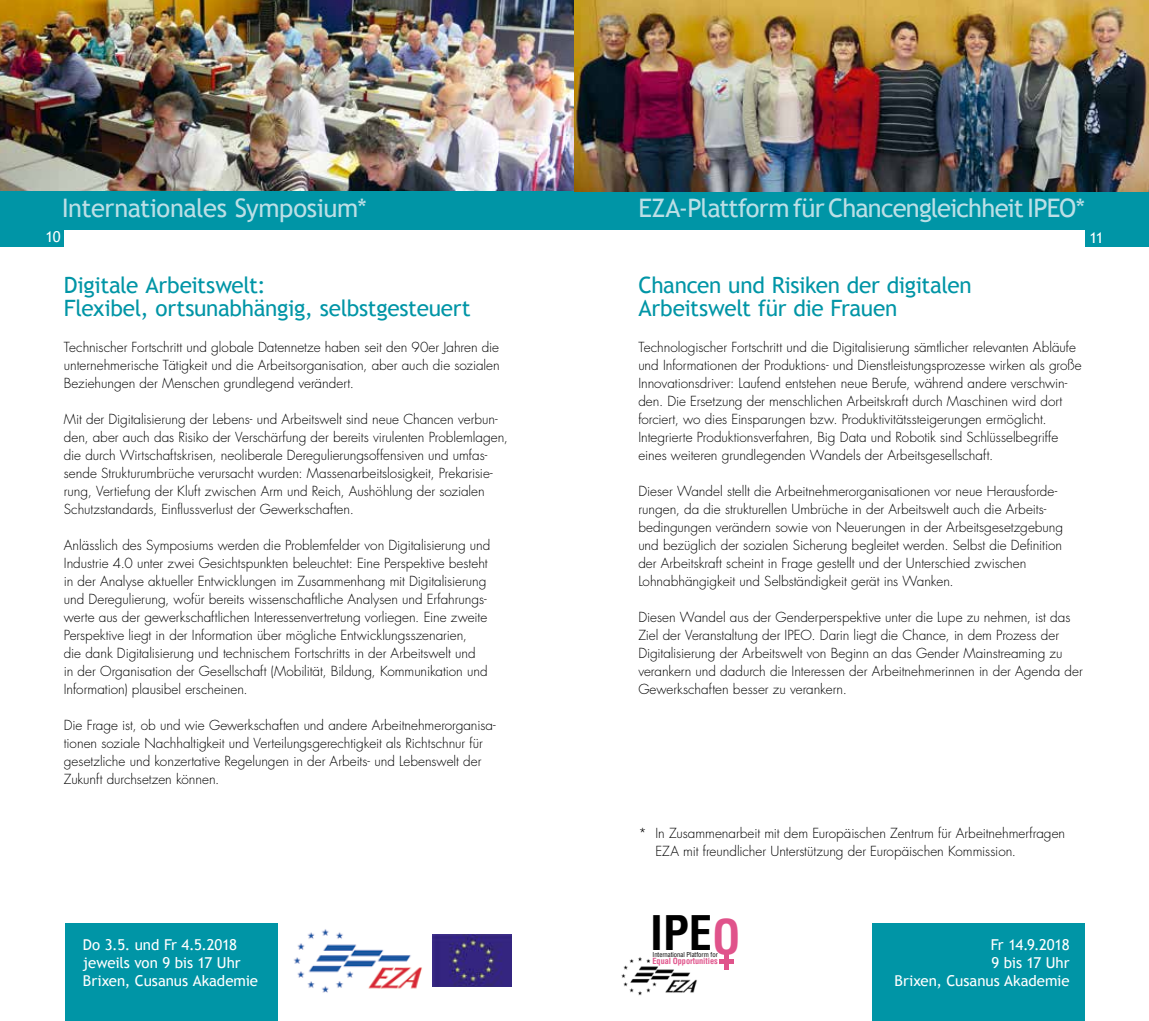
<style>
.page{position:relative;width:1149px;height:1021px;background:#fff}
.page>*{position:absolute;margin:0;border:0;box-sizing:border-box;transform-origin:0 0}
.t1{font:700 condensed 46.5px "Helvetica";color:#000}
.t2{font:700 condensed 46.5px "Helvetica";color:#e0538b}
.t3{font:25.5px "Trebuchet MS";letter-spacing:-.03em;color:#bbdfe6}
.t4{font:22.5px/22.5px "Trebuchet MS";letter-spacing:-.015em;color:#0095a6}
.t5{font:15px/18px "Trebuchet MS";letter-spacing:-.01em;color:#fff;text-align:right}
.t6{font:300 13.5px/18px "Futura";color:#000}
.t7{font:700 condensed 8.25px "Helvetica";letter-spacing:-.005em;color:#e0538b}
.t8{font:condensed 6.6px "Helvetica";letter-spacing:-.005em;color:#000}
</style>
<div class="page">
<div style="left:0;top:230px;width:64px;height:17px;background:#0095a6"></div>
<div style="left:1084px;top:230px;width:64px;height:17px;background:#0095a6"></div>
<img style="left:0;top:0;width:1148px;height:191px">
<div style="left:0;top:191px;width:1148px;height:39px;background:#0095a6"></div>
<div style="left:872px;top:923px;width:212px;height:97px;background:#0095a6"></div>
<div style="left:65px;top:923px;width:213px;height:97px;background:#0095a6"></div>
<img style="left:294px;top:929px;width:128px;height:64px">
<img style="left:432px;top:934px;width:79px;height:52px">
<img style="left:621px;top:957px;width:76px;height:38px">
<hr style="left:718px;top:959px;width:15px;height:4px;background:#e0538b">
<div style="left:723px;top:951px;width:5px;height:19px;background:#e0538b"></div>
<h2 class="t3" style="left:62px;top:192px;width:306px">Internationales Symposium*</h2>
<h2 class="t3" style="left:638px;top:192px;width:448px">EZA-Plattform für Chancengleichheit IPEO*</h2>
<p class="t5" style="left:45px;top:228px;width:17px">10</p>
<p class="t5" style="left:1089px;top:229px;width:16px">11</p>
<h3 class="t4" style="left:64px;top:274px;width:408px">Digitale Arbeitswelt:<br>Flexibel, ortsunabhängig, selbstgesteuert</h3>
<p class="t6" style="left:64px;top:338px;width:437px;text-align:justify">Technischer Fortschritt und globale Datennetze haben seit den 90er Jahren die unternehmerische Tätigkeit und die Arbeitsorganisation, aber auch die sozialen Beziehungen der Menschen grundlegend verändert.</p>
<p class="t6" style="left:64px;top:410px;width:445px">Mit der Digitalisierung der Lebens- und Arbeitswelt sind neue Chancen verbun&shy;den, aber auch das Risiko der Verschärfung der bereits virulenten Problemlagen, die durch Wirtschaftskrisen, neoliberale Deregulierungsoffensiven und umfas&shy;sende Strukturumbrüche verursacht wurden: Massenarbeitslosigkeit, Prekarisie&shy;rung, Vertiefung der Kluft zwischen Arm und Reich, Aushöhlung der sozialen Schutzstandards, Einflussverlust der Gewerkschaften.</p>
<p class="t6" style="left:64px;top:536px;width:428px">Anlässlich des Symposiums werden die Problemfelder von Digitalisierung und Industrie 4.0 unter zwei Gesichtspunkten beleuchtet: Eine Perspektive besteht in der Analyse aktueller Entwicklungen im Zusammenhang mit Digitalisierung und Deregulierung, wofür bereits wissenschaftliche Analysen und Erfahrungs&shy;werte aus der gewerkschaftlichen Interessenvertretung vorliegen. Eine zweite Perspektive liegt in der Information über mögliche Entwicklungsszenarien,<br>die dank Digitalisierung und technischem Fortschritts in der Arbeitswelt und<br>in der Organisation der Gesellschaft (Mobilität, Bildung, Kommunikation und Information) plausibel erscheinen.</p>
<p class="t6" style="left:64px;top:716px;width:433px">Die Frage ist, ob und wie Gewerkschaften und andere Arbeitnehmerorganisa&shy;tionen soziale Nachhaltigkeit und Verteilungsgerechtigkeit als Richtschnur für gesetzliche und konzertative Regelungen in der Arbeits- und Lebenswelt der Zukunft durchsetzen können.</p>
<p class="t5" style="left:83px;top:936px;width:176px;text-align:left">Do 3.5. und Fr 4.5.2018 jeweils von 9 bis 17 Uhr<br>Brixen, Cusanus Akademie</p>
<h3 class="t4" style="left:638px;top:274px;width:335px">Chancen und Risiken der digitalen<br>Arbeitswelt für die Frauen</h3>
<p class="t6" style="left:638px;top:338px;width:445px">Technologischer Fortschritt und die Digitalisierung sämtlicher relevanten Abläufe und Informationen der Produktions- und Dienstleistungsprozesse wirken als große Innovationsdriver: Laufend entstehen neue Berufe, während andere verschwin&shy;den. Die Ersetzung der menschlichen Arbeitskraft durch Maschinen wird dort forciert, wo dies Einsparungen bzw. Produktivitätssteigerungen ermöglicht.<br>Integrierte Produktionsverfahren, Big Data und Robotik sind Schlüsselbegriffe eines weiteren grundlegenden Wandels der Arbeitsgesellschaft.</p>
<p class="t6" style="left:638px;top:482px;width:426px">Dieser Wandel stellt die Arbeitnehmerorganisationen vor neue Herausforde&shy;rungen, da die strukturellen Umbrüche in der Arbeitswelt auch die Arbeits&shy;bedingungen verändern sowie von Neuerungen in der Arbeitsgesetzgebung und bezüglich der sozialen Sicherung begleitet werden. Selbst die Definition der Arbeitskraft scheint in Frage gestellt und der Unterschied zwischen Lohnabhängigkeit und Selbständigkeit gerät ins Wanken.</p>
<p class="t6" style="left:638px;top:608px;width:446px">Diesen Wandel aus der Genderperspektive unter die Lupe zu nehmen, ist das Ziel der Veranstaltung der IPEO. Darin liegt die Chance, in dem Prozess der Digitalisierung der Arbeitswelt von Beginn an das Gender Mainstreaming zu verankern und dadurch die Interessen der Arbeitnehmerinnen in der Agenda der Gewerkschaften besser zu verankern.</p>
<p class="t6" style="left:655px;top:824px;width:411px;text-indent:-17px">* In Zusammenarbeit mit dem Europäischen Zentrum für Arbeitnehmerfragen<br>EZA mit freundlicher Unterstützung der Europäischen Kommission.</p>
<h1 class="t1" style="left:650px;top:904px;width:64px">IPE</h1>
<p class="t8" style="left:652px;top:950px;width:67px">International Platform for</p>
<p class="t7" style="left:652px;top:955px;width:67px">Equal Opportunities</p>
<h1 class="t2" style="left:712px;top:907px;width:30px">O</h1>
<p class="t5" style="left:894px;top:936px;width:176px">Fr 14.9.2018<br>9 bis 17 Uhr<br>Brixen, Cusanus Akademie</p>
</div>
